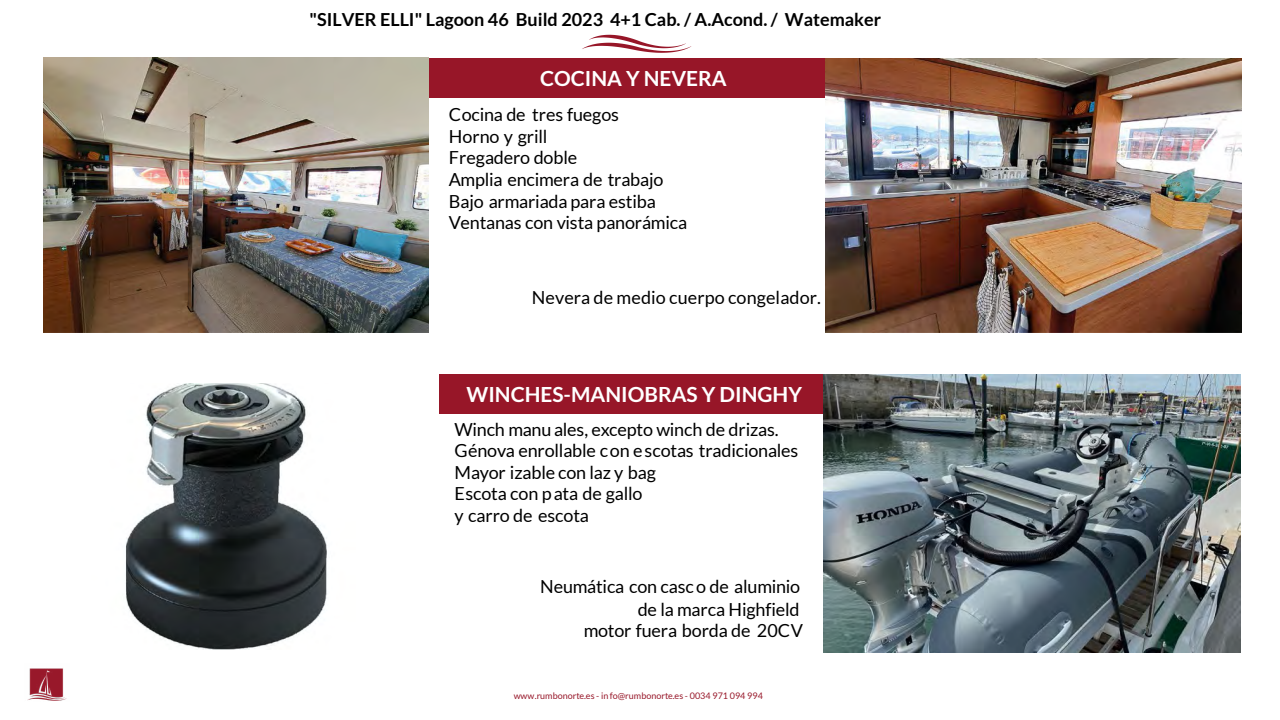
<style>
.page{position:relative;width:1280px;height:720px;background:#fff}
.page>*{position:absolute;margin:0;border:0;box-sizing:border-box;transform-origin:0 0}
.t1{font:700 20.9px "Lato";color:#fff}
.t2{font:18px/21.6px "Lato";letter-spacing:-.01em;color:#000}
.t3{font:700 18px "Lato";color:#000}
.t4{font:9px "Lato";color:#98182a}
.s1{font-style:inherit}
</style>
<div class="page">
<img style="left:27px;top:668px;width:40px;height:33px">
<svg style="left:582px;top:35px;width:109px;height:18px"></svg>
<div style="left:429px;top:58px;width:396px;height:39px;background:#971628"></div>
<div style="left:440px;top:374px;width:383px;height:39px;background:#971628"></div>
<img style="left:125px;top:384px;width:202px;height:265px">
<img style="left:824px;top:374px;width:417px;height:278px">
<img style="left:826px;top:59px;width:416px;height:273px">
<img style="left:43px;top:57px;width:385px;height:276px">
<p class="t3" style="left:310px;top:10px;width:573px"><span class="s1">"</span>SILVER ELLI<span class="s1">" Lagoon 46</span> Build 20<span class="s1">23 4+1</span> Cab. / A.Acond. / Watemaker</p>
<p class="t1" style="left:540px;top:66px;width:188px">COCINA Y NEVERA</p>
<p class="t2" style="left:449px;top:104px;width:240px">Cocina de tres fuegos<br>Horno y grill<br>Fregadero doble<br>Amplia encimera de trabajo<br>Bajo armariada para estiba<br>Ventanas con vista panorámica</p>
<p class="t2" style="left:532px;top:287px;width:291px">Nevera de medio cuerpo congelador.</p>
<p class="t1" style="left:466px;top:383px;width:337px">WINCHES-MANIOBRAS Y DINGHY</p>
<p class="t2" style="left:455px;top:418px;width:345px">Winch manu ales, excepto winch de drizas.<br>Génova enrollable con escotas tradicionales<br>Mayor izable con laz y bag<br>Escota con pata de gallo<br>y carro de escota</p>
<p class="t2" style="left:540px;top:575px;width:264px;line-height:22.1px;text-align:right">Neumática con casco de aluminio de la marca Highfield<br>motor fuera borda de 20CV</p>
<p class="t4" style="left:514px;top:690px;width:251px">www.rumbonorte.es - in fo@rumbonorte.es - 0034 971 094 994</p>
</div>
